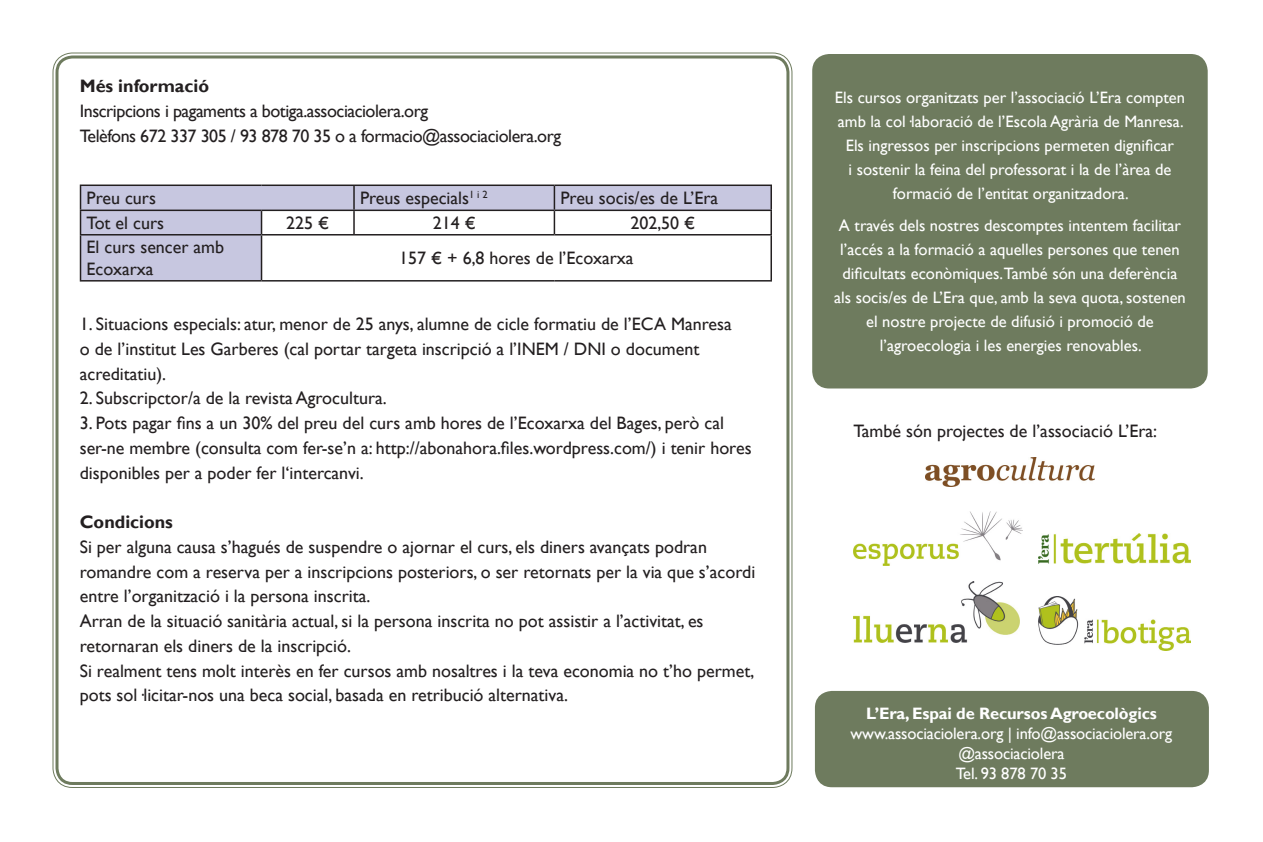
<style>
.page{position:relative;width:1263px;height:842px;background:#fff}
.page>*{position:absolute;margin:0;border:0;box-sizing:border-box;transform-origin:0 0}
.t1{font:18px/24.8px "Gill Sans";color:#231f20}
.t2{font:18px/24.8px "Gill Sans";letter-spacing:-.025em;color:#231f20}
.t3{font:700 18px "Gill Sans";color:#231f20}
.t4{font:16.5px/24px "Gill Sans";color:#fff;text-align:center}
.t5{font:700 16.5px "Gill Sans";letter-spacing:-.01em;color:#fff}
</style>
<div class="page">
<div style="left:812px;top:54px;width:396px;height:334px;background:#6e7b5e;border-radius:17px"></div>
<div style="left:815px;top:691px;width:394px;height:96px;background:#6e7b5e;border-radius:17px"></div>
<img style="left:925px;top:457px;width:169px;height:30px">
<img style="left:853px;top:512px;width:169px;height:53px">
<img style="left:853px;top:581px;width:166px;height:61px">
<svg style="left:81px;top:186px;width:689px;height:94px"></svg>
<hr style="left:80px;top:185px;width:181px;height:1px;background:#231f20">
<hr style="left:261px;top:185px;width:93px;height:1px;background:#231f20">
<hr style="left:354px;top:185px;width:200px;height:1px;background:#231f20">
<hr style="left:353px;top:186px;width:2px;height:24px;background:#231f20">
<hr style="left:554px;top:185px;width:218px;height:1px;background:#231f20">
<hr style="left:770px;top:186px;width:2px;height:24px;background:#231f20">
<hr style="left:80px;top:210px;width:181px;height:1px;background:#231f20">
<svg style="left:80px;top:186px;width:1px;height:48px"></svg>
<hr style="left:261px;top:210px;width:93px;height:1px;background:#231f20">
<svg style="left:261px;top:211px;width:1px;height:23px"></svg>
<hr style="left:354px;top:210px;width:200px;height:1px;background:#231f20">
<hr style="left:353px;top:211px;width:2px;height:23px;background:#231f20">
<hr style="left:554px;top:210px;width:218px;height:1px;background:#231f20">
<svg style="left:554px;top:186px;width:1px;height:48px"></svg>
<hr style="left:770px;top:211px;width:2px;height:23px;background:#231f20">
<hr style="left:80px;top:234px;width:181px;height:1px;background:#231f20">
<hr style="left:80px;top:235px;width:1px;height:45px;background:#231f20">
<hr style="left:261px;top:234px;width:93px;height:1px;background:#231f20">
<hr style="left:261px;top:235px;width:1px;height:45px;background:#231f20">
<hr style="left:354px;top:234px;width:200px;height:1px;background:#231f20">
<hr style="left:554px;top:234px;width:218px;height:1px;background:#231f20">
<hr style="left:770px;top:235px;width:2px;height:45px;background:#231f20">
<hr style="left:80px;top:280px;width:181px;height:2px;background:#231f20">
<hr style="left:261px;top:280px;width:93px;height:2px;background:#231f20">
<hr style="left:354px;top:280px;width:200px;height:2px;background:#231f20">
<hr style="left:554px;top:280px;width:218px;height:2px;background:#231f20">
<div style="left:56px;top:56px;width:733px;height:729px;border:3px solid #6e7b5e;border-radius:16px"></div>
<img style="left:1039px;top:533px;width:152px;height:30px">
<img style="left:1039px;top:597px;width:152px;height:54px">
<p class="t3" style="left:80px;top:75px;width:131px">Més informació</p>
<p class="t2" style="left:80px;top:99px;width:483px">Inscripcions i pagaments a botiga.associaciolera.org<br>Telèfons 672 337 305 / 93 878 70 35 o a formacio@associaciolera.org</p>
<p class="t1" style="left:87px;top:186px;width:71px">Preu curs</p>
<p class="t1" style="left:360px;top:186px;width:129px">Preus especials<sup>1</sup> <sup>i</sup> <sup>2</sup></p>
<p class="t1" style="left:560px;top:186px;width:159px">Preu socis/es de L’Era</p>
<p class="t1" style="left:87px;top:211px;width:79px">Tot el curs</p>
<p class="t1" style="left:286px;top:211px;width:44px">225 €</p>
<p class="t1" style="left:433px;top:211px;width:44px">214 €</p>
<p class="t1" style="left:630px;top:211px;width:66px">202,50 €</p>
<p class="t1" style="left:87px;top:237px;width:139px;line-height:21.6px">El curs sencer amb<br>Ecoxarxa</p>
<p class="t1" style="left:399px;top:246px;width:236px">157 € + 6,8 hores de l’Ecoxarxa</p>
<p class="t1" style="left:80px;top:312px;width:653px">1. Situacions especials: atur, menor de 25 anys, alumne de cicle formatiu de l’ECA Manresa o de l’institut Les Garberes (cal portar targeta inscripció a l’INEM / DNI o document acreditatiu).</p>
<p class="t1" style="left:80px;top:386px;width:309px">2. Subscripctor/a de la revista Agrocultura.</p>
<p class="t1" style="left:80px;top:411px;width:673px">3. Pots pagar fins a un 30% del preu del curs amb hores de l’Ecoxarxa del Bages, però cal ser-ne membre (consulta com fer-se’n a: http://abonahora.files.wordpress.com/) i tenir hores disponibles per a poder fer l‘intercanvi.</p>
<p class="t3" style="left:80px;top:511px;width:95px">Condicions</p>
<p class="t1" style="left:80px;top:535px;width:677px">Si per alguna causa s’hagués de suspendre o ajornar el curs, els diners avançats podran romandre com a reserva per a inscripcions posteriors, o ser retornats per la via que s’acordi entre l’organització i la persona inscrita.</p>
<p class="t1" style="left:80px;top:609px;width:625px">Arran de la situació sanitària actual, si la persona inscrita no pot assistir a l’activitat, es retornaran els diners de la inscripció.</p>
<p class="t1" style="left:80px;top:658px;width:676px">Si realment tens molt interès en fer cursos amb nosaltres i la teva economia no t’ho permet, pots sol·licitar-nos una beca social, basada en retribució alternativa.</p>
<p class="t4" style="left:835px;top:85px;width:352px">Els cursos organitzats per l’associació L’Era compten amb la col·laboració de l’Escola Agrària de Manresa.<br>Els ingressos per inscripcions permeten dignificar<br>i sostenir la feina del professorat i la de l’àrea de formació de l’entitat organitzadora.</p>
<p class="t4" style="left:834px;top:214px;width:353px">A través dels nostres descomptes intentem facilitar l’accés a la formació a aquelles persones que tenen dificultats econòmiques.També són una deferència als socis/es de L’Era que, amb la seva quota, sostenen el nostre projecte de difusió i promoció de l’agroecologia i les energies renovables.</p>
<p class="t1" style="left:853px;top:418px;width:305px">També són projectes de l’associació L’Era:</p>
<p class="t5" style="left:866px;top:704px;width:292px">L’Era, Espai de Recursos Agroecològics</p>
<p class="t4" style="left:850px;top:722px;width:323px">www.associaciolera.org | info@associaciolera.org</p>
<p class="t4" style="left:958px;top:742px;width:108px">@associaciolera</p>
<p class="t4" style="left:956px;top:761px;width:112px">Tel. 93 878 70 35</p>
</div>
